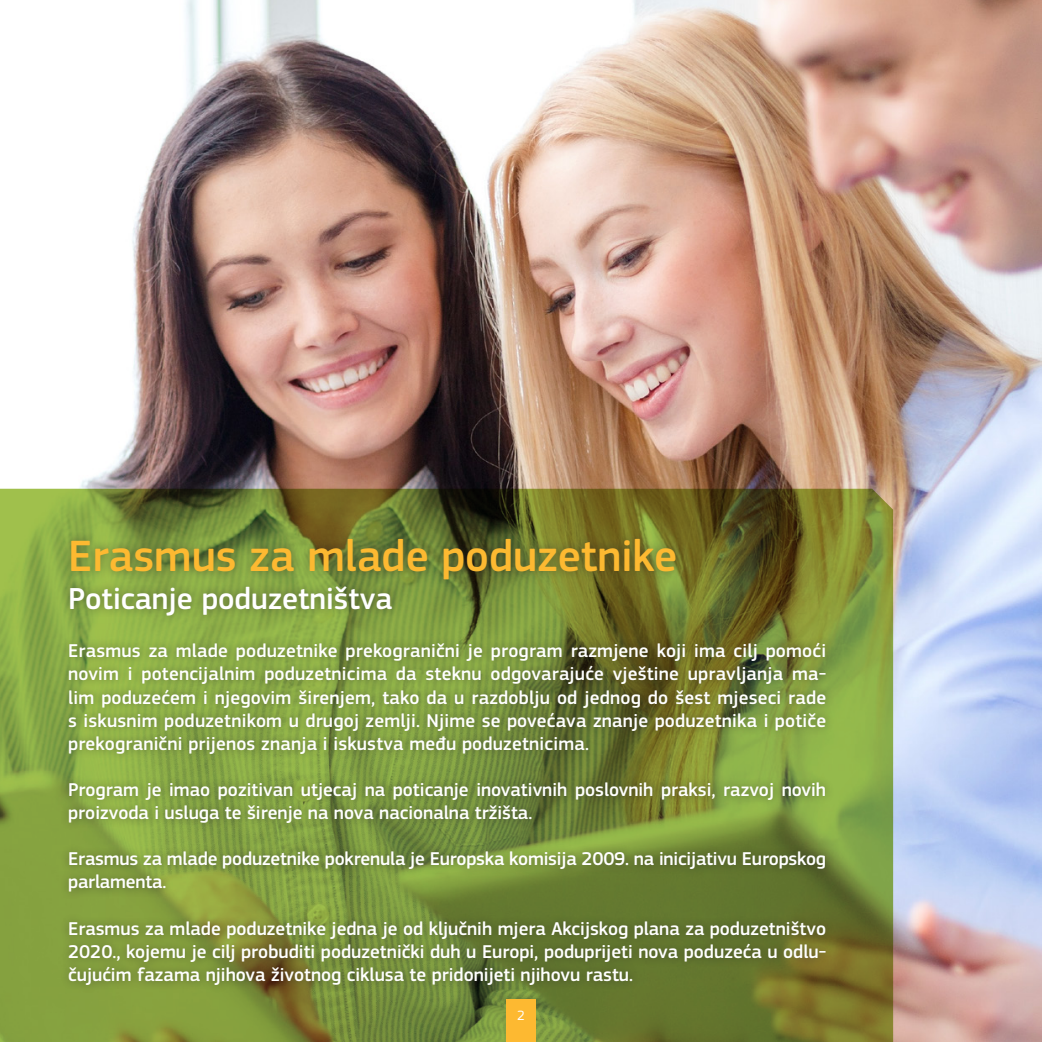
<style>
.page{position:relative;width:1042px;height:1042px;background:#fff}
.page>*{position:absolute;margin:0;border:0;box-sizing:border-box;transform-origin:0 0}
.t1{font:500 45.5px "EC Square Sans Pro";color:#fdb931}
.t2{font:500 31.5px "EC Square Sans Pro";color:#fff}
.t3{font:500 19.25px/23.1px "EC Square Sans Pro";color:#fff;text-align:justify}
.t4{font:14px "EC Square Sans Pro";color:#fff}
</style>
<div class="page">
<img style="left:0;top:0;width:1042px;height:1042px">
<svg style="left:0;top:489px;width:893px;height:553px;background:#788a37"></svg>
<div style="left:506px;top:1000px;width:29px;height:42px;background:#fdb931"></div>
<div style="left:60px;top:529px;width:775px;height:465px;background:#231f20;opacity:.5"></div>
<p class="t1" style="left:68px;top:530px;width:610px">Erasmus za mlade poduzetnike</p>
<p class="t2" style="left:68px;top:580px;width:326px">Poticanje poduzetništva</p>
<p class="t3" style="left:68px;top:640px;width:759px">Erasmus za mlade poduzetnike prekogranični je program razmjene koji ima cilj pomoći novim i potencijalnim poduzetnicima da steknu odgovarajuće vještine upravljanja ma&shy;lim poduzećem i njegovim širenjem, tako da u razdoblju od jednog do šest mjeseci rade s iskusnim poduzetnikom u drugoj zemlji. Njime se povećava znanje poduzetnika i potiče prekogranični prijenos znanja i iskustva među poduzetnicima.</p>
<p class="t3" style="left:68px;top:778px;width:759px">Program je imao pozitivan utjecaj na poticanje inovativnih poslovnih praksi, razvoj novih proizvoda i usluga te širenje na nova nacionalna tržišta.</p>
<p class="t3" style="left:68px;top:848px;width:759px">Erasmus za mlade poduzetnike pokrenula je Europska komisija 2009. na inicijativu Europskog parlamenta.</p>
<p class="t3" style="left:68px;top:917px;width:759px">Erasmus za mlade poduzetnike jedna je od ključnih mjera Akcijskog plana za poduzetništvo 2020., kojemu je cilj probuditi poduzetnički duh u Europi, poduprijeti nova poduzeća u odlu&shy;čujućim fazama njihova životnog ciklusa te pridonijeti njihovu rastu.</p>
<p class="t4" style="left:517px;top:1007px;width:9px">2</p>
</div>
